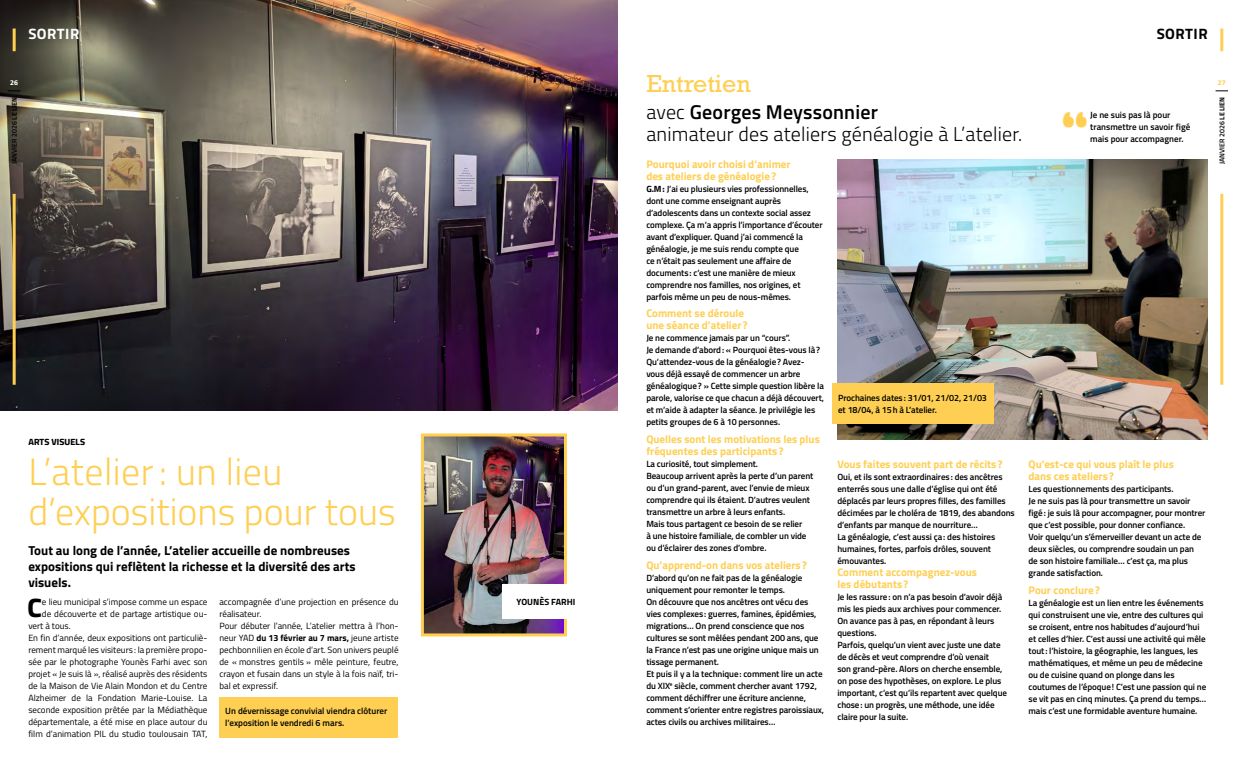
<style>
.page{position:relative;width:1236px;height:766px;background:#fff}
.page>*{position:absolute;margin:0;border:0;box-sizing:border-box;transform-origin:0 0}
.Texte{font:44.7px "Bubblegum Pop Vanilla";color:#fecf53}
.Titre_article{font:300 38px/40px "Cairo";color:#fecf53}
.Texte_lettrine{font:800 26.6px "Cairo";color:#000}
.t1{font:25px "Rockwell Std";color:#fecf53}
.Titre_article-2{font:300 20px/22px "Cairo";letter-spacing:.01em;color:#000}
.t2{font:700 15px "Cairo";letter-spacing:.03em;color:#000}
.t3{font:700 15px "Cairo";letter-spacing:.03em;color:#fff}
.Chapeau{font:700 13px/16px "Cairo";color:#000}
.Sous-titre{font:700 11px/12px "Cairo";color:#fecf53}
.Texte-2{font:600 9px/12px "Cairo";letter-spacing:-.01em;color:#000}
.Texte-3{font:9px/12px "Cairo";color:#000;text-align:justify}
.Texte_lettrine-2{font:9px "Cairo";color:#000}
.Surtitre{font:800 9px "Cairo";letter-spacing:.01em;color:#000}
.Légende_2{font:700 9px "Cairo";color:#000}
.t4{font:600 7px "Cairo";color:#000}
.t5{font:800 7px "Cairo";color:#fecf53}
.t6{font:800 7px "Cairo";color:#fff}
.s1{font-weight:700}
.s2{font-weight:600}
</style>
<div class="page">
<img style="left:0;top:0;width:618px;height:410px">
<img style="left:425px;top:437px;width:138px;height:195px">
<div style="left:421px;top:433px;width:146px;height:203px;border:3px solid #fecf53"></div>
<img style="left:837px;top:159px;width:371px;height:280px">
<div style="left:502px;top:584px;width:88px;height:34px;background:#fff"></div>
<hr style="left:1220px;top:194px;width:3px;height:190px;background:#fecf53">
<hr style="left:1220px;top:28px;width:3px;height:23px;background:#fecf53">
<svg style="left:1215px;top:90px;width:13px;height:1px"></svg>
<hr style="left:13px;top:194px;width:3px;height:190px;background:#fecf53">
<hr style="left:13px;top:28px;width:3px;height:23px;background:#fecf53">
<svg style="left:8px;top:90px;width:12px;height:1px"></svg>
<div style="left:220px;top:696px;width:178px;height:41px;background:#fecf53"></div>
<div style="left:832px;top:383px;width:162px;height:41px;background:#fecf53"></div>
<h3 class="t3" style="left:28px;top:21px;width:52px">SORTIR</h3>
<p class="t6" style="left:10px;top:77px;width:9px">26</p>
<p class="t4" style="left:9px;top:164px;width:68px;rotate:-90deg">JANVIER 2026 <span class="s1">LE LIEN</span></p>
<p class="Surtitre" style="left:28px;top:435px;width:58px">ARTS VISUELS</p>
<p class="Titre_article" style="left:28px;top:451px;width:369px">L’atelier: un lieu d’expositions pour tous</p>
<p class="Chapeau" style="left:28px;top:542px;width:329px">Tout au long de l’année, L’atelier accueille de nombreuses expositions qui reflètent la richesse et la diversité des arts visuels.</p>
<p class="Texte_lettrine" style="left:27px;top:588px;width:16px">C</p>
<p class="Texte_lettrine-2" style="left:42px;top:595px;width:167px">e lieu municipal s’impose comme un espace</p>
<p class="Texte-3" style="left:219px;top:595px;width:181px">accompagnée d’une projection en présence du réalisateur.</p>
<p class="Texte-3" style="left:219px;top:619px;width:181px">Pour débuter l’année, L’atelier mettra à l’hon&shy;neur YAD <span class="s1">du 13 février au 7 mars,</span> jeune artiste pechbonnilien en école d’art. Son univers peuplé de « monstres gentils » mêle peinture, feutre, crayon et fusain dans un style à la fois naïf, tri&shy;bal et expressif.</p>
<p class="Texte_lettrine-2" style="left:42px;top:607px;width:167px">de découverte et de partage artistique ou-</p>
<p class="Texte_lettrine-2" style="left:28px;top:619px;width:44px">vert à tous.</p>
<p class="Texte-3" style="left:28px;top:631px;width:181px">En fin d’année, deux expositions ont particuliè&shy;rement marqué les visiteurs : la première propo&shy;sée par le photographe Younès Farhi avec son projet « Je suis là », réalisé auprès des résidents de la Maison de Vie Alain Mondon et du Centre Alzheimer de la Fondation Marie-Louise. La seconde exposition prêtée par la Médiathèque départementale, a été mise en place autour du film d’animation PIL du studio toulousain TAT,</p>
<p class="Texte-2" style="left:225px;top:705px;width:164px">Un dévernissage convivial viendra clôturer l’exposition le vendredi 6 mars.</p>
<p class="Légende_2" style="left:517px;top:594px;width:60px">YOUNÈS FARHI</p>
<h3 class="t2" style="left:1157px;top:21px;width:52px">SORTIR</h3>
<p class="t1" style="left:646px;top:69px;width:106px">Entretien</p>
<p class="Titre_article-2" style="left:646px;top:101px;width:378px">avec <span class="s2">Georges Meyssonnier<br></span>animateur des ateliers généalogie à L’atelier.</p>
<p class="Sous-titre" style="left:646px;top:158px;width:146px">Pourquoi avoir choisi d’animer des ateliers de généalogie?</p>
<p class="Texte-2" style="left:646px;top:182px;width:178px"><span class="s1">G.M:</span> J’ai eu plusieurs vies professionnelles, dont une comme enseignant auprès d’adolescents dans un contexte social assez complexe. Ça m’a appris l’importance d’écouter avant d’expliquer. Quand j’ai commencé la généalogie, je me suis rendu compte que<br>ce n’était pas seulement une affaire de documents: c’est une manière de mieux comprendre nos familles, nos origines, et parfois même un peu de nous-mêmes.</p>
<p class="Sous-titre" style="left:646px;top:307px;width:103px">Comment se déroule une séance d’atelier ?</p>
<p class="Texte-2" style="left:646px;top:332px;width:179px">Je ne commence jamais par un “cours”.<br>Je demande d’abord: « Pourquoi êtes-vous là?<br>Qu’attendez-vous de la généalogie? Avez&shy;vous déjà essayé de commencer un arbre généalogique? » Cette simple question libère la parole, valorise ce que chacun a déjà découvert, et m’aide à adapter la séance. Je privilégie les petits groupes de 6 à 10 personnes.</p>
<p class="Sous-titre" style="left:646px;top:433px;width:175px">Quelles sont les motivations les plus fréquentes des participants ?</p>
<p class="Texte-2" style="left:646px;top:458px;width:113px">La curiosité, tout simplement.</p>
<p class="Texte-2" style="left:646px;top:470px;width:169px">Beaucoup arrivent après la perte d’un parent ou d’un grand-parent, avec l’envie de mieux comprendre qui ils étaient. D’autres veulent transmettre un arbre à leurs enfants.</p>
<p class="Texte-2" style="left:646px;top:518px;width:162px">Mais tous partagent ce besoin de se relier à une histoire familiale, de combler un vide ou d’éclairer des zones d’ombre.</p>
<p class="Sous-titre" style="left:646px;top:559px;width:162px">Qu’apprend-on dans vos ateliers ?</p>
<p class="Texte-2" style="left:646px;top:571px;width:157px">D’abord qu’on ne fait pas de la généalogie uniquement pour remonter le temps.</p>
<p class="Texte-2" style="left:646px;top:595px;width:174px">On découvre que nos ancêtres ont vécu des vies complexes: guerres, famines, épidémies, migrations… On prend conscience que nos cultures se sont mêlées pendant 200 ans, que la France n’est pas une origine unique mais un tissage permanent.</p>
<p class="Texte-2" style="left:646px;top:667px;width:179px">Et puis il y a la technique: comment lire un acte du XIX<sup>e</sup> siècle, comment chercher avant 1792, comment déchiffrer une écriture ancienne, comment s’orienter entre registres paroissiaux, actes civils ou archives militaires…</p>
<p class="Texte" style="left:1062px;top:102px;width:28px">“</p>
<p class="Texte-2" style="left:1090px;top:109px;width:102px">Je ne suis pas là pour transmettre un savoir figé mais pour accompagner.</p>
<p class="Texte-2" style="left:838px;top:391px;width:150px">Prochaines dates: 31/01, 21/02, 21/03 et 18/04, à 15h à L’atelier.</p>
<p class="Sous-titre" style="left:837px;top:458px;width:167px">Vous faites souvent part de récits ?</p>
<p class="Texte-2" style="left:837px;top:470px;width:179px">Oui, et ils sont extraordinaires: des ancêtres enterrés sous une dalle d’église qui ont été déplacés par leurs propres filles, des familles décimées par le choléra de 1819, des abandons d’enfants par manque de nourriture…<br>La généalogie, c’est aussi ça: des histoires humaines, fortes, parfois drôles, souvent émouvantes.</p>
<p class="Sous-titre" style="left:837px;top:566px;width:141px">Comment accompagnez-vous les débutants ?</p>
<p class="Texte-2" style="left:837px;top:590px;width:166px">Je les rassure: on n’a pas besoin d’avoir déjà mis les pieds aux archives pour commencer.</p>
<p class="Texte-2" style="left:837px;top:614px;width:159px">On avance pas à pas, en répondant à leurs questions.</p>
<p class="Texte-2" style="left:837px;top:638px;width:171px">Parfois, quelqu’un vient avec juste une date de décès et veut comprendre d’où venait<br>son grand-père. Alors on cherche ensemble, on pose des hypothèses, on explore. Le plus important, c’est qu’ils repartent avec quelque chose: un progrès, une méthode, une idée claire pour la suite.</p>
<p class="Sous-titre" style="left:1028px;top:458px;width:147px">Qu’est-ce qui vous plaît le plus dans ces ateliers ?</p>
<p class="Texte-2" style="left:1028px;top:482px;width:178px">Les questionnements des participants.<br>Je ne suis pas là pour transmettre un savoir figé: je suis là pour accompagner, pour montrer que c’est possible, pour donner confiance.<br>Voir quelqu’un s’émerveiller devant un acte de deux siècles, ou comprendre soudain un pan de son histoire familiale… c’est ça, ma plus grande satisfaction.</p>
<p class="Sous-titre" style="left:1028px;top:583px;width:73px">Pour conclure?</p>
<p class="Texte-2" style="left:1028px;top:596px;width:179px">La généalogie est un lien entre les événements qui construisent une vie, entre des cultures qui se croisent, entre nos habitudes d’aujourd’hui et celles d’hier. C’est aussi une activité qui mêle tout: l’histoire, la géographie, les langues, les mathématiques, et même un peu de médecine ou de cuisine quand on plonge dans les coutumes de l’époque! C’est une passion qui ne se vit pas en cinq minutes. Ça prend du temps… mais c’est une formidable aventure humaine.</p>
<p class="t5" style="left:1218px;top:77px;width:9px">27</p>
<p class="t4" style="left:1217px;top:164px;width:68px;rotate:-90deg">JANVIER 2026 <span class="s1">LE LIEN</span></p>
</div>
